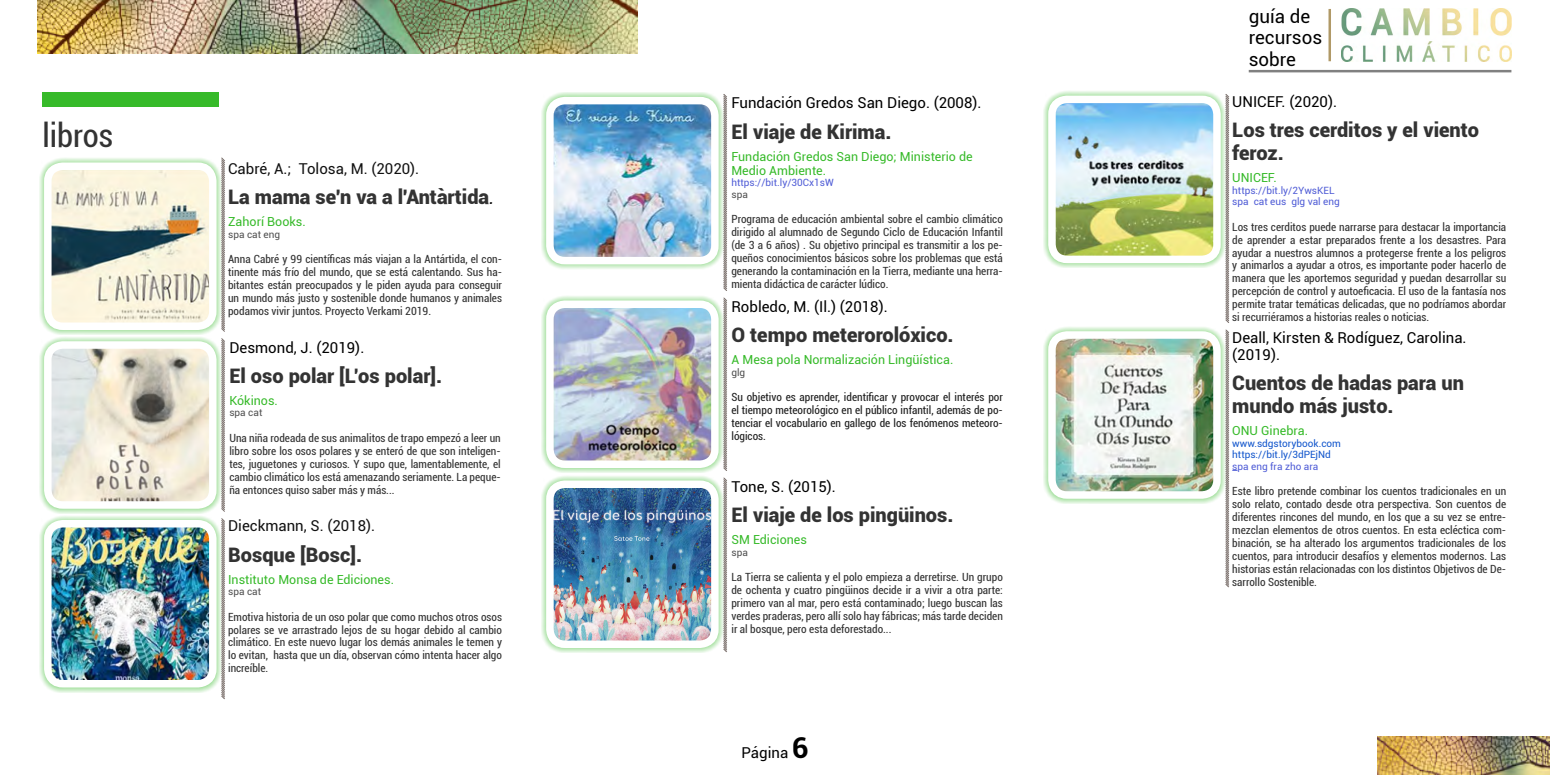
<style>
.page{position:relative;width:1550px;height:775px;background:#fff}
.page>*{position:absolute;margin:0;border:0;box-sizing:border-box;transform-origin:0 0}
.t1{font:condensed 32.5px "Roboto";color:#333}
.t2{font:900 20px/23px "Roboto";color:#333}
.t3{font:18.75px/21.2px "Roboto";color:#000}
.t4{font:15px/17.2px "Roboto";color:#000}
.t5{font:15px "Roboto";color:#111}
.t6{font:12.5px/14.4px "Roboto";color:#36ba29}
.t7{font:condensed 11.25px/12.9px "Roboto";color:#333;text-align:justify}
.t8{font:condensed 11.25px/12.9px "Roboto";color:#212121;text-align:justify}
.t9{font:10px/11.5px "Roboto";color:#4f5cd6}
.t10{font:10px/11.5px "Roboto";color:#15c}
.t11{font:10px "Roboto";color:#4f4f4f}
.s1{font-weight:400;font-style:italic;color:#111}
.s2{font-weight:700;font-size:28.75px}
</style>
<div class="page">
<img style="left:38px;top:0;width:600px;height:53px">
<img style="left:1378px;top:736px;width:172px;height:39px">
<img style="left:1342px;top:9px;width:169px;height:52px">
<hr style="left:1329px;top:9px;width:2px;height:52px;background:#b09967">
<hr style="left:1249px;top:70px;width:262px;height:2px;background:#808080">
<svg style="left:221px;top:157px;width:4px;height:542px;background:#a29b98"></svg>
<div style="left:38px;top:332px;width:185px;height:6px;background:#fff"></div>
<div style="left:223px;top:332px;width:284px;height:6px;background:#fff"></div>
<div style="left:38px;top:512px;width:185px;height:6px;background:#fff"></div>
<div style="left:223px;top:512px;width:284px;height:6px;background:#fff"></div>
<div style="left:42px;top:92px;width:177px;height:16px;background:#36ba29"></div>
<div style="left:39px;top:158px;width:183px;height:177px;background:#36ba29;opacity:.75"></div>
<img style="left:53px;top:171px;width:155px;height:150px">
<div style="left:44px;top:162px;width:173px;height:168px;border:8px solid #fff;border-radius:15px"></div>
<div style="left:39px;top:336px;width:183px;height:178px;background:#36ba29;opacity:.75"></div>
<img style="left:53px;top:350px;width:155px;height:150px">
<div style="left:44px;top:341px;width:173px;height:168px;border:8px solid #fff;border-radius:15px"></div>
<div style="left:39px;top:515px;width:183px;height:178px;background:#36ba29;opacity:.75"></div>
<img style="left:53px;top:529px;width:155px;height:150px">
<div style="left:44px;top:520px;width:173px;height:168px;border:8px solid #fff;border-radius:15px"></div>
<svg style="left:723px;top:94px;width:4px;height:558px;background:#a09896"></svg>
<div style="left:540px;top:291px;width:185px;height:6px;background:#fff"></div>
<div style="left:725px;top:291px;width:284px;height:6px;background:#fff"></div>
<div style="left:540px;top:471px;width:185px;height:6px;background:#fff"></div>
<div style="left:725px;top:471px;width:284px;height:6px;background:#fff"></div>
<div style="left:541px;top:92px;width:183px;height:178px;background:#36ba29;opacity:.75"></div>
<img style="left:555px;top:106px;width:160px;height:155px">
<div style="left:546px;top:97px;width:173px;height:167px;border:8px solid #fff;border-radius:15px"></div>
<div style="left:541px;top:295px;width:183px;height:178px;background:#36ba29;opacity:.75"></div>
<img style="left:555px;top:309px;width:155px;height:150px">
<div style="left:546px;top:300px;width:173px;height:168px;border:8px solid #fff;border-radius:15px"></div>
<div style="left:541px;top:475px;width:183px;height:178px;background:#36ba29;opacity:.75"></div>
<img style="left:555px;top:489px;width:155px;height:150px">
<div style="left:546px;top:480px;width:173px;height:168px;border:8px solid #fff;border-radius:15px"></div>
<div style="left:1043px;top:91px;width:183px;height:177px;background:#36ba29;opacity:.75"></div>
<img style="left:1052px;top:99px;width:165px;height:155px">
<div style="left:1048px;top:96px;width:173px;height:167px;border:8px solid #fff;border-radius:15px"></div>
<div style="left:1043px;top:326px;width:183px;height:178px;background:#36ba29;opacity:.75"></div>
<img style="left:1057px;top:340px;width:155px;height:150px">
<div style="left:1048px;top:331px;width:173px;height:168px;border:8px solid #fff;border-radius:15px"></div>
<svg style="left:1225px;top:93px;width:13px;height:495px"></svg>
<h1 class="t1" style="left:42px;top:112px;width:72px">libros</h1>
<h3 class="t5" style="left:228px;top:158px;width:193px">Cabré, A.; Tolosa, M. (2020).</h3>
<h2 class="t2" style="left:228px;top:185px;width:268px">La mama se'n va a l'Antàrtida<span class="s1">.</span></h2>
<p class="t6" style="left:228px;top:214px;width:79px">Zahorí Books.</p>
<p class="t11" style="left:228px;top:227px;width:54px">spa cat eng</p>
<p class="t7" style="left:228px;top:252px;width:275px">Anna Cabré y 99 científicas más viajan a la Antártida, el con&shy;tinente más frío del mundo, que se está calentando. Sus ha&shy;bitantes están preocupados y le piden ayuda para conseguir un mundo más justo y sostenible donde humanos y animales podamos vivir juntos. Proyecto Verkami 2019.</p>
<h3 class="t4" style="left:229px;top:338px;width:136px">Desmond, J. (2019).</h3>
<h2 class="t2" style="left:229px;top:364px;width:214px">El oso polar [L’os polar].</h2>
<p class="t6" style="left:229px;top:393px;width:50px">Kókinos.</p>
<p class="t11" style="left:229px;top:406px;width:34px">spa cat</p>
<p class="t7" style="left:229px;top:431px;width:273px">Una niña rodeada de sus animalitos de trapo empezó a leer un libro sobre los osos polares y se enteró de que son inteligen&shy;tes, juguetones y curiosos. Y supo que, lamentablemente, el cambio climático los está amenazando seriamente. La peque&shy;ña entonces quiso saber más y más...</p>
<h3 class="t5" style="left:228px;top:515px;width:149px">Dieckmann, S. (2018).</h3>
<h2 class="t2" style="left:228px;top:542px;width:135px">Bosque [Bosc].</h2>
<p class="t6" style="left:228px;top:572px;width:167px">Instituto Monsa de Ediciones.</p>
<p class="t11" style="left:228px;top:585px;width:34px">spa cat</p>
<p class="t7" style="left:228px;top:610px;width:275px">Emotiva historia de un oso polar que como muchos otros osos polares se ve arrastrado lejos de su hogar debido al cambio climático. En este nuevo lugar los demás animales le temen y lo evitan, hasta que un día, observan cómo intenta hacer algo increíble.</p>
<h3 class="t4" style="left:731px;top:94px;width:252px">Fundación Gredos San Diego. (2008).</h3>
<h2 class="t2" style="left:731px;top:119px;width:162px">El viaje de Kirima.</h2>
<p class="t6" style="left:731px;top:148px;width:243px">Fundación Gredos San Diego; Ministerio de<br>Medio Ambiente.</p>
<p class="t9" style="left:731px;top:177px;width:104px">https://bit.ly/30Cx1sW</p>
<p class="t11" style="left:731px;top:187px;width:18px">spa</p>
<p class="t7" style="left:731px;top:212px;width:273px">Programa de educación ambiental sobre el cambio climático dirigido al alumnado de Segundo Ciclo de Educación Infantil (de 3 a 6 años) . Su objetivo principal es transmitir a los pe&shy;queños conocimientos básicos sobre los problemas que está generando la contaminación en la Tierra, mediante una herra&shy;mienta didáctica de carácter lúdico.</p>
<h3 class="t4" style="left:731px;top:297px;width:158px">Robledo, M. (Il.) (2018).</h3>
<h2 class="t2" style="left:731px;top:323px;width:224px">O tempo meterorolóxico.</h2>
<p class="t6" style="left:731px;top:352px;width:223px">A Mesa pola Normalización Lingüística.</p>
<p class="t11" style="left:731px;top:365px;width:15px">glg</p>
<p class="t8" style="left:731px;top:390px;width:273px">Su objetivo es aprender, identificar y provocar el interés por el tiempo meteorológico en el público infantil, además de po&shy;tenciar el vocabulario en gallego de los fenómenos meteoro&shy;lógicos.</p>
<h3 class="t4" style="left:731px;top:477px;width:106px">Tone, S. (2015).</h3>
<h2 class="t2" style="left:731px;top:503px;width:224px">El viaje de los pingüinos.</h2>
<p class="t6" style="left:731px;top:532px;width:77px">SM Ediciones</p>
<p class="t11" style="left:731px;top:545px;width:18px">spa</p>
<p class="t7" style="left:731px;top:570px;width:273px">La Tierra se calienta y el polo empieza a derretirse. Un grupo de ochenta y cuatro pingüinos decide ir a vivir a otra parte: primero van al mar, pero está contaminado; luego buscan las verdes praderas, pero allí solo hay fábricas; más tarde deciden ir al bosque, pero esta deforestado...</p>
<h3 class="t4" style="left:741px;top:743px;width:69px">Página <span class="s2">6</span></h3>
<h3 class="t3" style="left:1249px;top:5px;width:75px">guía de recursos sobre</h3>
<h3 class="t4" style="left:1232px;top:92px;width:106px">UNICEF. (2020).</h3>
<h2 class="t2" style="left:1232px;top:118px;width:248px">Los tres cerditos y el viento feroz.</h2>
<p class="t6" style="left:1232px;top:170px;width:46px">UNICEF.</p>
<p class="t9" style="left:1232px;top:184px;width:109px">https://bit.ly/2YwsKEL spa cat eus glg val eng</p>
<p class="t7" style="left:1232px;top:220px;width:275px">Los tres cerditos puede narrarse para destacar la importancia de aprender a estar preparados frente a los desastres. Para ayudar a nuestros alumnos a protegerse frente a los peligros y animarlos a ayudar a otros, es importante poder hacerlo de manera que les aportemos seguridad y puedan desarrollar su percepción de control y autoeficacia. El uso de la fantasía nos permite tratar temáticas delicadas, que no podríamos abordar si recurriéramos a historias reales o noticias.</p>
<h3 class="t4" style="left:1232px;top:328px;width:236px">Deall, Kirsten &amp; Rodíguez, Carolina. (2019).</h3>
<h2 class="t2" style="left:1232px;top:371px;width:233px">Cuentos de hadas para un mundo más justo.</h2>
<p class="t6" style="left:1232px;top:423px;width:77px">ONU Ginebra.</p>
<p class="t10" style="left:1232px;top:437px;width:110px">www.sdgstorybook.com https://bit.ly/3dPEjNd</p>
<p class="t9" style="left:1232px;top:460px;width:88px">spa eng fra zho ara</p>
<p class="t7" style="left:1232px;top:484px;width:275px">Este libro pretende combinar los cuentos tradicionales en un solo relato, contado desde otra perspectiva. Son cuentos de diferentes rincones del mundo, en los que a su vez se entre&shy;mezclan elementos de otros cuentos. En esta ecléctica com&shy;binación, se ha alterado los argumentos tradicionales de los cuentos, para introducir desafíos y elementos modernos. Las historias están relacionadas con los distintos Objetivos de De&shy;sarrollo Sostenible.</p>
</div>
